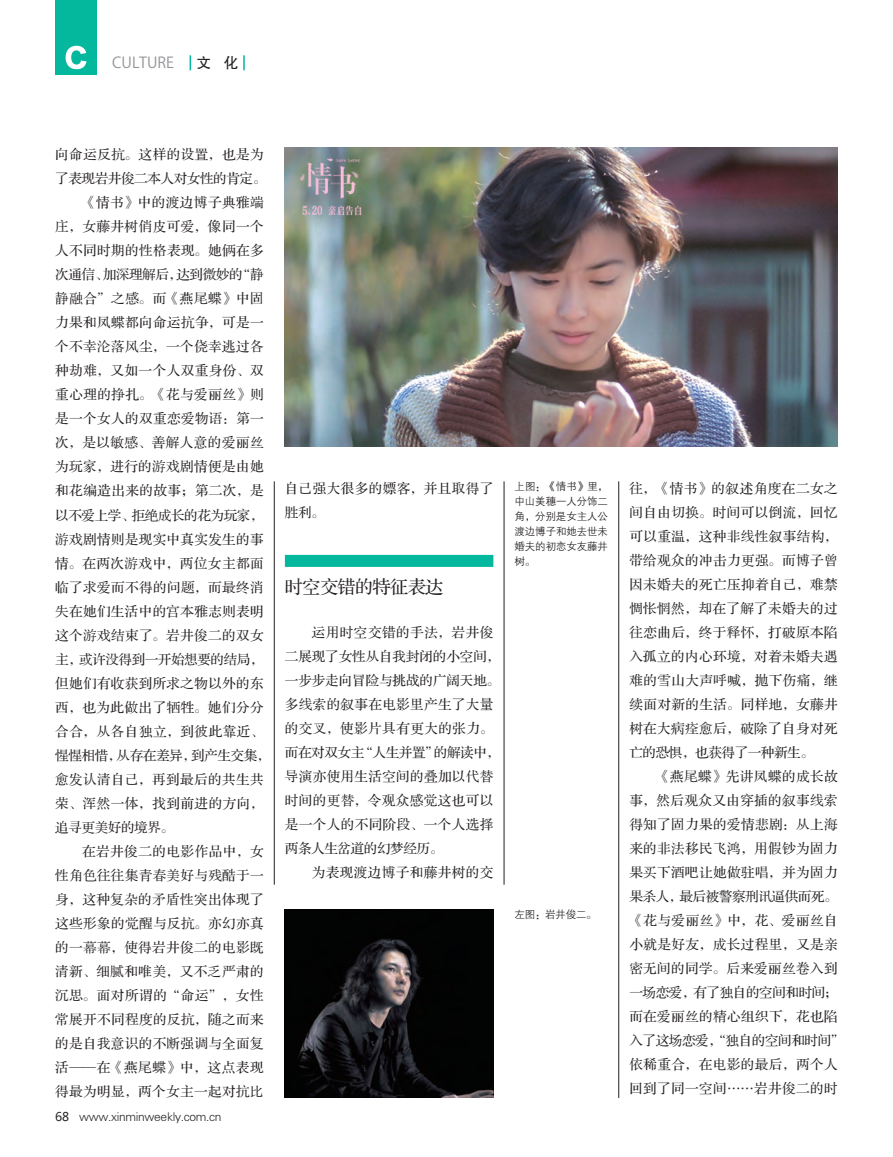
<style>
.page{position:relative;width:893px;height:1157px;background:#fff}
.page>*{position:absolute;margin:0;border:0;box-sizing:border-box;transform-origin:0 0}
.t1{font:18px "FZS3 K GBK1 0";letter-spacing:-.025em;color:#231f20}
.t2{font:15px "Koz Go Pro";color:#939598}
.t3{font:15px "FZHTJW GB1 0";color:#231f20}
.t4{font:13.5px/24px "FZS3 JW GB1 0";letter-spacing:.035em;color:#231f20}
.t5{font:13.5px "FZS3 JW GB1 0";letter-spacing:-.025em;color:#231f20}
.t6{font:13.5px "FZS3 JW GB1 0";letter-spacing:-.005em;color:#231f20}
.t7{font:12px "FZXH1 JW GB1 0";letter-spacing:-.025em;color:#231f20}
.t8{font:10.5px/15px "FZZDXJW GB1 0";letter-spacing:-.01em;color:#231f20;text-align:justify}
.s1{font-family:"Microsoft Ya Hei"}
</style>
<div class="page">
<svg style="left:190px;top:55px;width:1px;height:15px"></svg>
<svg style="left:243px;top:55px;width:2px;height:15px"></svg>
<div style="left:55px;top:0;width:42px;height:74px;background:#03b89d"></div>
<svg style="left:66px;top:46px;width:21px;height:23px"></svg>
<hr style="left:618px;top:481px;width:1px;height:617px;background:#231f20">
<hr style="left:274px;top:481px;width:1px;height:403px;background:#231f20">
<hr style="left:504px;top:481px;width:1px;height:403px;background:#231f20">
<div style="left:285px;top:555px;width:208px;height:12px;background:#03b89d"></div>
<img style="left:285px;top:148px;width:553px;height:298px">
<img style="left:285px;top:909px;width:208px;height:188px">
<p class="t2" style="left:112px;top:53px;width:63px">CULTURE</p>
<p class="t3" style="left:196px;top:55px;width:44px">文 化</p>
<p class="t4" style="left:55px;top:143px;width:210px">向命运反抗。这样的设置，也是为</p>
<p class="t5" style="left:55px;top:172px;width:212px">了表现岩井俊二本人对女性的肯定。</p>
<p class="t4" style="left:82px;top:191px;width:183px">《情书》中的渡边博子典雅端</p>
<p class="t4" style="left:55px;top:215px;width:210px">庄，女藤井树俏皮可爱，像同一个</p>
<p class="t4" style="left:55px;top:239px;width:210px">人不同时期的性格表现。她俩在多</p>
<p class="t5" style="left:55px;top:268px;width:210px">次通信、加深理解后，达到微妙的“静</p>
<p class="t4" style="left:55px;top:287px;width:210px">静融合”之感。而《燕尾蝶》中固</p>
<p class="t4" style="left:55px;top:311px;width:210px">力果和凤蝶都向命运抗争，可是一</p>
<p class="t4" style="left:55px;top:335px;width:210px">个不幸沦落风尘，一个侥幸逃过各</p>
<p class="t4" style="left:55px;top:359px;width:210px">种劫难，又如一个人双重身份、双</p>
<p class="t4" style="left:55px;top:383px;width:210px">重心理的挣扎。《花与爱丽丝》则</p>
<p class="t4" style="left:55px;top:407px;width:210px">是一个女人的双重恋爱物语：第一</p>
<p class="t4" style="left:55px;top:431px;width:210px">次，是以敏感、善解人意的爱丽丝</p>
<p class="t4" style="left:55px;top:455px;width:210px">为玩家，进行的游戏剧情便是由她</p>
<p class="t4" style="left:55px;top:479px;width:210px">和花编造出来的故事；第二次，是</p>
<p class="t5" style="left:55px;top:508px;width:210px">以不爱上学、拒绝成长的花为玩家，</p>
<p class="t4" style="left:55px;top:527px;width:210px">游戏剧情则是现实中真实发生的事</p>
<p class="t4" style="left:55px;top:551px;width:210px">情。在两次游戏中，两位女主都面</p>
<p class="t4" style="left:55px;top:575px;width:210px">临了求爱而不得的问题，而最终消</p>
<p class="t4" style="left:55px;top:599px;width:210px">失在她们生活中的宫本雅志则表明</p>
<p class="t4" style="left:55px;top:623px;width:210px">这个游戏结束了。岩井俊二的双女</p>
<p class="t5" style="left:55px;top:652px;width:210px">主，或许没得到一开始想要的结局，</p>
<p class="t4" style="left:55px;top:671px;width:210px">但她们有收获到所求之物以外的东</p>
<p class="t4" style="left:55px;top:695px;width:210px">西，也为此做出了牺牲。她们分分</p>
<p class="t4" style="left:55px;top:719px;width:210px">合合，从各自独立，到彼此靠近、</p>
<p class="t5" style="left:55px;top:748px;width:217px">惺惺相惜，从存在差异，到产生交集，</p>
<p class="t4" style="left:55px;top:767px;width:210px">愈发认清自己，再到最后的共生共</p>
<p class="t4" style="left:55px;top:791px;width:210px">荣、浑然一体，找到前进的方向，</p>
<p class="t5" style="left:55px;top:820px;width:120px">追寻更美好的境界。</p>
<p class="t4" style="left:82px;top:839px;width:183px">在岩井俊二的电影作品中，女</p>
<p class="t4" style="left:55px;top:863px;width:210px">性角色往往集青春美好与残酷于一</p>
<p class="t4" style="left:55px;top:887px;width:210px">身，这种复杂的矛盾性突出体现了</p>
<p class="t4" style="left:55px;top:911px;width:210px">这些形象的觉醒与反抗。亦幻亦真</p>
<p class="t4" style="left:55px;top:935px;width:210px">的一幕幕，使得岩井俊二的电影既</p>
<p class="t4" style="left:55px;top:959px;width:210px">清新、细腻和唯美，又不乏严肃的</p>
<p class="t4" style="left:55px;top:983px;width:210px">沉思。面对所谓的“命运”，女性</p>
<p class="t4" style="left:55px;top:1007px;width:210px">常展开不同程度的反抗，随之而来</p>
<p class="t4" style="left:55px;top:1031px;width:210px">的是自我意识的不断强调与全面复</p>
<p class="t4" style="left:55px;top:1055px;width:210px">活——在《燕尾蝶》中，这点表现</p>
<p class="t4" style="left:55px;top:1079px;width:210px">得最为明显，两个女主一起对抗比</p>
<p class="t7" style="left:55px;top:1109px;width:168px"><span class="s1">68</span> www.xinminweekly.com.cn</p>
<p class="t4" style="left:285px;top:477px;width:210px">自己强大很多的嫖客，并且取得了胜利。</p>
<p class="t1" style="left:285px;top:577px;width:160px">时空交错的特征表达</p>
<p class="t4" style="left:312px;top:621px;width:183px">运用时空交错的手法，岩井俊</p>
<p class="t6" style="left:285px;top:649px;width:217px">二展现了女性从自我封闭的小空间，</p>
<p class="t6" style="left:285px;top:673px;width:217px">一步步走向冒险与挑战的广阔天地。</p>
<p class="t4" style="left:285px;top:693px;width:210px">多线索的叙事在电影里产生了大量</p>
<p class="t4" style="left:285px;top:717px;width:210px">的交叉，使影片具有更大的张力。</p>
<p class="t5" style="left:285px;top:745px;width:217px">而在对双女主“人生并置”的解读中，</p>
<p class="t4" style="left:285px;top:765px;width:210px">导演亦使用生活空间的叠加以代替</p>
<p class="t4" style="left:285px;top:789px;width:210px">时间的更替，令观众感觉这也可以</p>
<p class="t4" style="left:285px;top:813px;width:210px">是一个人的不同阶段、一个人选择</p>
<p class="t5" style="left:285px;top:841px;width:160px">两条人生岔道的幻梦经历。</p>
<p class="t4" style="left:312px;top:861px;width:183px">为表现渡边博子和藤井树的交</p>
<p class="t8" style="left:514px;top:479px;width:95px">上图：《情书》里，中山美穗一人分饰二角，分别是女主人公渡边博子和她去世未婚夫的初恋女友藤井树。</p>
<p class="t8" style="left:515px;top:907px;width:84px">左图：岩井俊二。</p>
<p class="t4" style="left:629px;top:477px;width:210px">往，《情书》的叙述角度在二女之</p>
<p class="t4" style="left:629px;top:501px;width:210px">间自由切换。时间可以倒流，回忆</p>
<p class="t4" style="left:629px;top:525px;width:210px">可以重温，这种非线性叙事结构，</p>
<p class="t4" style="left:629px;top:549px;width:210px">带给观众的冲击力更强。而博子曾</p>
<p class="t4" style="left:629px;top:573px;width:210px">因未婚夫的死亡压抑着自己，难禁</p>
<p class="t4" style="left:629px;top:597px;width:210px">惆怅惘然，却在了解了未婚夫的过</p>
<p class="t4" style="left:629px;top:621px;width:210px">往恋曲后，终于释怀，打破原本陷</p>
<p class="t4" style="left:629px;top:645px;width:210px">入孤立的内心环境，对着未婚夫遇</p>
<p class="t4" style="left:629px;top:669px;width:210px">难的雪山大声呼喊，抛下伤痛，继</p>
<p class="t4" style="left:629px;top:693px;width:210px">续面对新的生活。同样地，女藤井</p>
<p class="t4" style="left:629px;top:717px;width:210px">树在大病痊愈后，破除了自身对死</p>
<p class="t5" style="left:629px;top:745px;width:186px">亡的恐惧，也获得了一种新生。</p>
<p class="t4" style="left:656px;top:765px;width:183px">《燕尾蝶》先讲凤蝶的成长故</p>
<p class="t4" style="left:629px;top:789px;width:210px">事，然后观众又由穿插的叙事线索</p>
<p class="t4" style="left:629px;top:813px;width:210px">得知了固力果的爱情悲剧：从上海</p>
<p class="t4" style="left:629px;top:837px;width:210px">来的非法移民飞鸿，用假钞为固力</p>
<p class="t4" style="left:629px;top:861px;width:210px">果买下酒吧让她做驻唱，并为固力</p>
<p class="t5" style="left:629px;top:889px;width:210px">果杀人，最后被警察刑讯逼供而死。</p>
<p class="t4" style="left:629px;top:909px;width:210px">《花与爱丽丝》中，花、爱丽丝自</p>
<p class="t4" style="left:629px;top:933px;width:210px">小就是好友，成长过程里，又是亲</p>
<p class="t4" style="left:629px;top:957px;width:210px">密无间的同学。后来爱丽丝卷入到</p>
<p class="t5" style="left:629px;top:985px;width:210px">一场恋爱，有了独自的空间和时间；</p>
<p class="t4" style="left:629px;top:1005px;width:210px">而在爱丽丝的精心组织下，花也陷</p>
<p class="t5" style="left:629px;top:1033px;width:217px">入了这场恋爱，“独自的空间和时间”</p>
<p class="t4" style="left:629px;top:1053px;width:210px">依稀重合，在电影的最后，两个人</p>
<p class="t4" style="left:629px;top:1077px;width:210px">回到了同一空间……岩井俊二的时</p>
</div>
